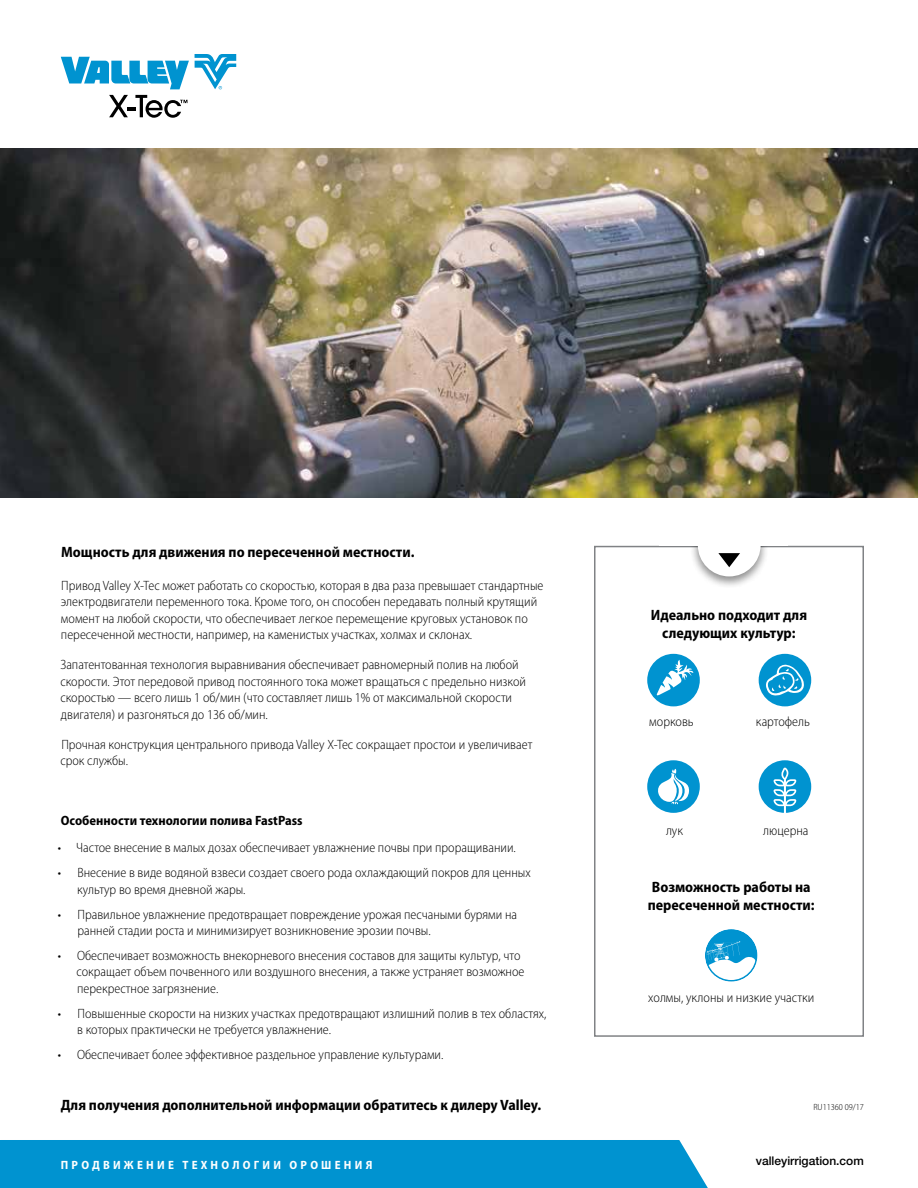
<style>
.page{position:relative;width:918px;height:1188px;background:#fff}
.page>*{position:absolute;margin:0;border:0;box-sizing:border-box;transform-origin:0 0}
.t1{font:700 semi-condensed 15px/18px "Myriad Pro";color:#000;text-align:center}
.t2{font:300 semi-condensed 13.5px/16.5px "Myriad Pro";color:#000}
.t3{font:700 semi-condensed 13.5px "Myriad Pro";color:#000}
.t4{font:700 semi-condensed 12px "Myriad Pro";letter-spacing:.27em;color:#fff}
.t5{font:500 12px "Helvetica Neue LT Pro";color:#000}
.t6{font:300 semi-condensed 9px "Myriad Pro";color:#000}
</style>
<div class="page">
<div style="left:594px;top:546px;width:270px;height:491px;border:2px solid #808285"></div>
<div style="left:0;top:1140px;width:708px;height:48px;background:#0093d0"></div>
<img style="left:0;top:148px;width:918px;height:349px">
<div style="left:690px;top:543px;width:78px;height:46px;background:#000;opacity:.45"></div>
<svg style="left:698px;top:545px;width:63px;height:31px"></svg>
<div style="left:660px;top:522px;width:128px;height:23px;background:#fff"></div>
<div style="left:759px;top:760px;width:52px;height:53px;background:#0093d0;border-radius:50%"></div>
<hr style="left:784px;top:778px;width:2px;height:36px;background:#fff">
<svg style="left:774px;top:768px;width:22px;height:38px"></svg>
<div style="left:647px;top:654px;width:53px;height:52px;background:#0093d0;border-radius:50%"></div>
<svg style="left:657px;top:660px;width:36px;height:35px"></svg>
<div style="left:759px;top:654px;width:52px;height:52px;background:#0093d0;border-radius:50%"></div>
<svg style="left:766px;top:664px;width:38px;height:32px"></svg>
<div style="left:647px;top:760px;width:53px;height:53px;background:#0093d0;border-radius:50%"></div>
<svg style="left:658px;top:769px;width:31px;height:35px"></svg>
<svg style="left:109px;top:95px;width:78px;height:23px"></svg>
<svg style="left:195px;top:54px;width:41px;height:35px"></svg>
<svg style="left:61px;top:57px;width:128px;height:32px"></svg>
<div style="left:705px;top:929px;width:53px;height:53px;background:#0093d0;border-radius:50%"></div>
<svg style="left:707px;top:941px;width:49px;height:39px"></svg>
<p class="t1" style="left:61px;top:543px;width:355px">Мощность для движения по пересеченной местности.</p>
<p class="t2" style="left:61px;top:577px;width:484px">Привод Valley X-Tec может работать со скоростью, которая в два раза превышает стандартные электродвигатели переменного тока. Кроме того, он способен передавать полный крутящий момент на любой скорости, что обеспечивает легкое перемещение круговых установок по пересеченной местности, например, на каменистых участках, холмах и склонах.</p>
<p class="t2" style="left:60px;top:657px;width:467px">Запатентованная технология выравнивания обеспечивает равномерный полив на любой скорости. Этот передовой привод постоянного тока может вращаться с предельно низкой скоростью — всего лишь 1 об/мин (что составляет лишь 1% от максимальной скорости двигателя) и разгоняться до 136 об/мин.</p>
<p class="t2" style="left:60px;top:736px;width:474px">Прочная конструкция центрального привода Valley X-Tec сокращает простои и увеличивает срок службы.</p>
<p class="t3" style="left:61px;top:813px;width:243px">Особенности технологии полива FastPass</p>
<p class="t2" style="left:58px;top:840px;width:460px">• Частое внесение в малых дозах обеспечивает увлажнение почвы при проращивании.</p>
<p class="t2" style="left:77px;top:865px;width:455px;text-indent:-19px">• Внесение в виде водяной взвеси создает своего рода охлаждающий покров для ценных культур во время дневной жары.</p>
<p class="t2" style="left:77px;top:907px;width:441px;text-indent:-20px">• Правильное увлажнение предотвращает повреждение урожая песчаными бурями на ранней стадии роста и минимизирует возникновение эрозии почвы.</p>
<p class="t2" style="left:77px;top:948px;width:449px;text-indent:-19px">• Обеспечивает возможность внекорневого внесения составов для защиты культур, что сокращает объем почвенного или воздушного внесения, а также устраняет возможное перекрестное загрязнение.</p>
<p class="t2" style="left:77px;top:1006px;width:471px;text-indent:-19px">• Повышенные скорости на низких участках предотвращают излишний полив в тех областях, в которых практически не требуется увлажнение.</p>
<p class="t2" style="left:58px;top:1047px;width:387px">• Обеспечивает более эффективное раздельное управление культурами.</p>
<p class="t1" style="left:651px;top:606px;width:158px">Идеально подходит для следующих культур:</p>
<p class="t2" style="left:649px;top:714px;width:46px">морковь</p>
<p class="t2" style="left:666px;top:823px;width:18px">лук</p>
<p class="t2" style="left:756px;top:714px;width:55px">картофель</p>
<p class="t2" style="left:763px;top:823px;width:47px">люцерна</p>
<p class="t1" style="left:648px;top:879px;width:168px;text-align:left">Возможность работы на пересеченной местности:</p>
<p class="t2" style="left:648px;top:990px;width:167px">холмы, уклоны и низкие участки</p>
<p class="t1" style="left:61px;top:1096px;width:482px">Для получения дополнительной информации обратитесь к дилеру Valley.</p>
<p class="t6" style="left:813px;top:1102px;width:52px">RU11360 09/17</p>
<p class="t4" style="left:61px;top:1158px;width:313px">ПРОДВИЖЕНИЕ ТЕХНОЛОГИИ ОРОШЕНИЯ</p>
<p class="t5" style="left:756px;top:1154px;width:110px">valleyirrigation.com</p>
</div>
